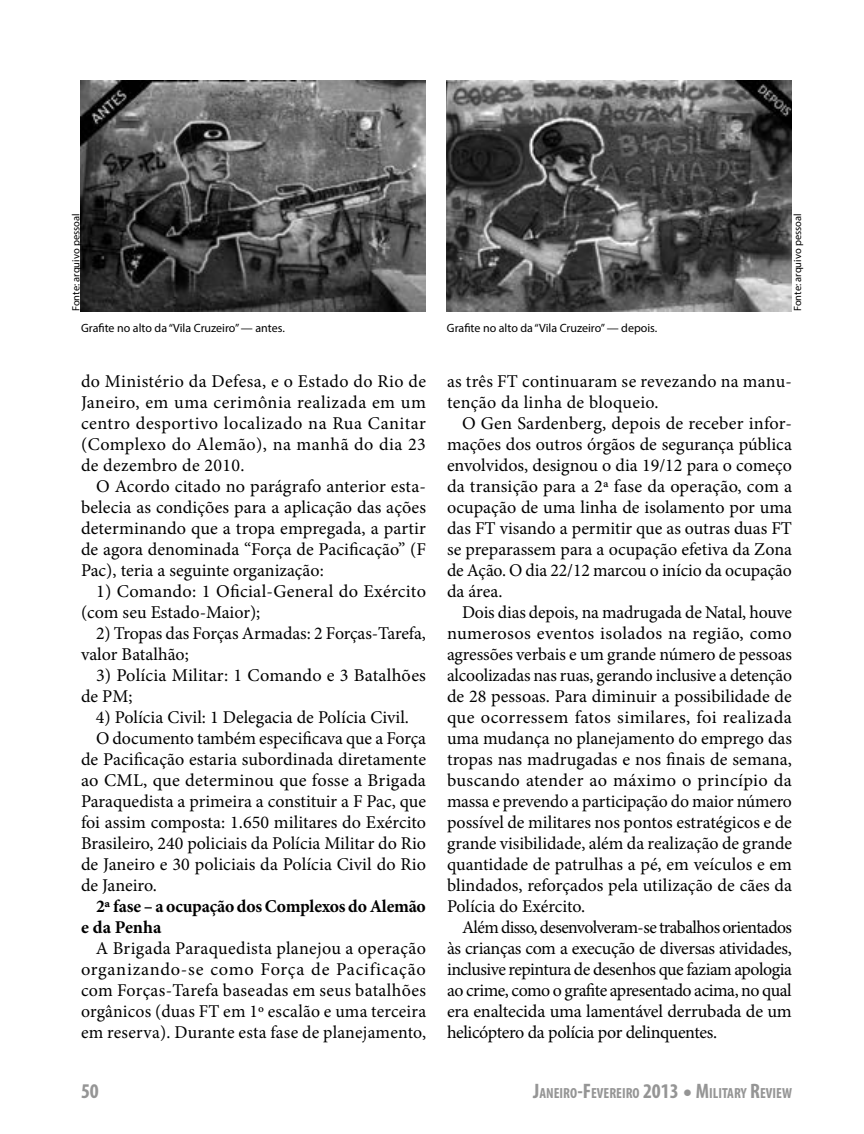
<style>
.page{position:relative;width:864px;height:1134px;background:#fff}
.page>*{position:absolute;margin:0;border:0;box-sizing:border-box;transform-origin:0 0}
.t1{font:700 condensed 21px "Myriad Pro";color:#959595}
.t2{font:18px/21px "Minion Pro";letter-spacing:.005em;color:#000;text-align:justify}
.t3{font:700 18px/21px "Minion Pro";letter-spacing:-.015em;color:#000}
.t4{font:700 condensed 14.7px "Myriad Pro";color:#959595}
.t5{font:12px "Myriad Pro";color:#000}
.t6{font:10.5px "Myriad Pro";color:#000}
.s1{font-size:21px}
.s2{font-weight:400;font-stretch:normal;font-size:31.5px}
</style>
<div class="page">
<img style="left:81px;top:80px;width:345px;height:231px">
<img style="left:447px;top:80px;width:345px;height:231px">
<p class="t6" style="left:70px;top:311px;width:99px;rotate:-90deg">Fonte: arquivo pessoal</p>
<p class="t6" style="left:791px;top:311px;width:99px;rotate:-90deg">Fonte: arquivo pessoal</p>
<p class="t5" style="left:81px;top:321px;width:205px">Grafite no alto da “Vila Cruzeiro” — antes.</p>
<p class="t5" style="left:447px;top:321px;width:212px">Grafite no alto da “Vila Cruzeiro” — depois.</p>
<p class="t2" style="left:81px;top:371px;width:347px">do Ministério da Defesa, e o Estado do Rio de Janeiro, em uma cerimônia realizada em um centro desportivo localizado na Rua Canitar (Complexo do Alemão), na manhã do dia 23 de dezembro de 2010.</p>
<p class="t2" style="left:81px;top:476px;width:347px;text-indent:15px">O Acordo citado no parágrafo anterior esta&shy;belecia as condições para a aplicação das ações determinando que a tropa empregada, a partir de agora denominada “Força de Pacificação” (F Pac), teria a seguinte organização:</p>
<p class="t2" style="left:81px;top:581px;width:347px;text-indent:15px">1) Comando: 1 Oficial-General do Exército (com seu Estado-Maior);</p>
<p class="t2" style="left:81px;top:623px;width:347px;text-indent:15px">2) Tropas das Forças Armadas: 2 Forças-Tarefa, valor Batalhão;</p>
<p class="t2" style="left:81px;top:665px;width:347px;text-indent:15px">3) Polícia Militar: 1 Comando e 3 Batalhões de PM;</p>
<p class="t2" style="left:96px;top:707px;width:315px">4) Polícia Civil: 1 Delegacia de Polícia Civil.</p>
<p class="t2" style="left:96px;top:728px;width:332px">O documento também especificava que a Força</p>
<p class="t2" style="left:81px;top:749px;width:347px">de Pacificação estaria subordinada diretamente</p>
<p class="t2" style="left:81px;top:770px;width:347px">ao CML, que determinou que fosse a Brigada</p>
<p class="t2" style="left:81px;top:791px;width:347px">Paraquedista a primeira a constituir a F Pac, que</p>
<p class="t2" style="left:81px;top:812px;width:347px">foi assim composta: 1.650 militares do Exército</p>
<p class="t2" style="left:81px;top:833px;width:347px">Brasileiro, 240 policiais da Polícia Militar do Rio</p>
<p class="t2" style="left:81px;top:854px;width:347px">de Janeiro e 30 policiais da Polícia Civil do Rio</p>
<p class="t2" style="left:81px;top:875px;width:77px">de Janeiro.</p>
<p class="t3" style="left:81px;top:896px;width:346px;text-indent:15px">2ª fase – a ocupação dos Complexos do Alemão e da Penha</p>
<p class="t2" style="left:81px;top:938px;width:347px;text-indent:15px">A Brigada Paraquedista planejou a operação organizando-se como Força de Pacificação com Forças-Tarefa baseadas em seus batalhões orgânicos (duas FT em 1º escalão e uma terceira em reserva). Durante esta fase de planejamento,</p>
<p class="t2" style="left:447px;top:371px;width:347px">as três FT continuaram se revezando na manu&shy;tenção da linha de bloqueio.</p>
<p class="t2" style="left:447px;top:413px;width:347px;text-indent:15px">O Gen Sardenberg, depois de receber infor&shy;mações dos outros órgãos de segurança pública envolvidos, designou o dia 19/12 para o começo da transição para a 2ª fase da operação, com a ocupação de uma linha de isolamento por uma das FT visando a permitir que as outras duas FT se preparassem para a ocupação efetiva da Zona de Ação. O dia 22/12 marcou o início da ocupação da área.</p>
<p class="t2" style="left:447px;top:602px;width:347px;text-indent:15px">Dois dias depois, na madrugada de Natal, houve numerosos eventos isolados na região, como agressões verbais e um grande número de pessoas alcoolizadas nas ruas, gerando inclusive a detenção de 28 pessoas. Para diminuir a possibilidade de que ocorressem fatos similares, foi realizada uma mudança no planejamento do emprego das tropas nas madrugadas e nos finais de semana, buscando atender ao máximo o princípio da massa e prevendo a participação do maior número possível de militares nos pontos estratégicos e de grande visibilidade, além da realização de grande quantidade de patrulhas a pé, em veículos e em blindados, reforçados pela utilização de cães da Polícia do Exército.</p>
<p class="t2" style="left:447px;top:917px;width:347px;text-indent:15px">Além disso, desenvolveram-se trabalhos orientados às crianças com a execução de diversas atividades, inclusive repintura de desenhos que faziam apologia ao crime, como o grafite apresentado acima, no qual era enaltecida uma lamentável derrubada de um helicóptero da polícia por delinquentes.</p>
<p class="t1" style="left:81px;top:1078px;width:19px">50</p>
<p class="t4" style="left:533px;top:1084px;width:260px"><span class="s1">J</span>ANEIRO<span class="s1">-F</span>EVEREIRO <span class="s1">2013</span> <span class="s2">•</span> <span class="s1">M</span>ILITARY <span class="s1">R</span>EVIEW</p>
</div>
